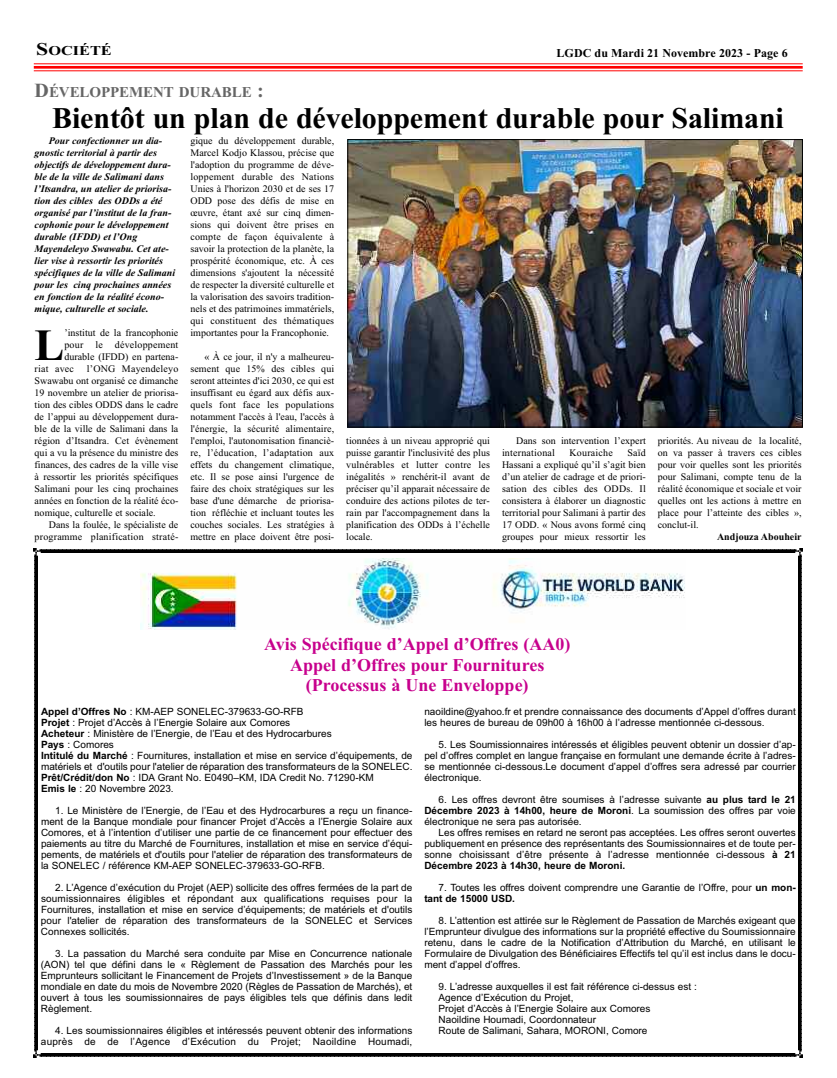
<style>
.page{position:relative;width:837px;height:1078px;background:#fff}
.page>*{position:absolute;margin:0;border:0;box-sizing:border-box;transform-origin:0 0}
.t1{font:700 44.6px "Times New Roman";color:#000}
.t2{font:700 30px "Times New Roman";letter-spacing:-.005em;color:#000}
.t3{font:700 18px/20px "Times New Roman";color:#c7008d;text-align:center}
.t4{font:700 15px "Times New Roman";letter-spacing:-.005em;color:#666}
.t5{font:700 13.5px "Times New Roman";color:#000;scale:1.21 1}
.t6{font:700 12px "Times New Roman";color:#000}
.t7{font:10px/11px "Arial";color:#000;text-align:justify}
.t8{font:10px/12px "Times New Roman";color:#000;text-align:justify}
.t9{font:italic 700 10px/12px "Times New Roman";color:#000}
.t10{font:10px/12px "Times New Roman";letter-spacing:.02em;color:#000;text-align:right}
.t11{font:700 10px "Times New Roman";color:#000}
.s1{font-size:18px}
.s2{font-size:20px}
.s3{font-weight:700}
</style>
<div class="page">
<hr style="left:34px;top:63px;width:768px;height:1px;background:#f00">
<hr style="left:34px;top:66px;width:768px;height:3px;background:#f00">
<hr style="left:34px;top:70px;width:768px;height:1px;background:#f00">
<svg style="left:34px;top:548px;width:768px;height:508px"></svg>
<div style="left:42px;top:557px;width:749px;height:144px;background:#fff"></div>
<img style="left:140px;top:558px;width:545px;height:71px">
<img style="left:349px;top:141px;width:451px;height:284px">
<div style="left:347px;top:139px;width:455px;height:288px;border:1px solid #000"></div>
<h3 class="t5" style="left:36px;top:43px;width:64px"><span class="s1">S</span>OCIÉTÉ</h3>
<p class="t6" style="left:556px;top:45px;width:232px">LGDC du Mardi 21 Novembre 2023 - Page 6</p>
<h3 class="t4" style="left:35px;top:83px;width:230px"><span class="s2">D</span>ÉVELOPPEMENT DURABLE <span class="s2">:</span></h3>
<h2 class="t2" style="left:52px;top:100px;width:733px">Bientôt un plan de développement durable pour Salimani</h2>
<p class="t9" style="left:35px;top:135px;width:142px;text-indent:14px">Pour confectionner un dia&shy;gnostic territorial à partir des objectifs de développement dura&shy;ble de la ville de Salimani dans l’Itsandra, un atelier de priorisa&shy;tion des cibles des ODDs a été organisé par l’institut de la fran&shy;cophonie pour le développement durable (IFDD) et l’Ong<br>Mayendeleyo Swawabu. Cet ate&shy;lier vise à ressortir les priorités spécifiques de la ville de Salimani pour les cinq prochaines années en fonction de la réalité écono&shy;mique, culturelle et sociale.</p>
<h1 class="t1" style="left:35px;top:319px;width:31px">L</h1>
<p class="t8" style="left:64px;top:327px;width:115px">’institut de la francophonie</p>
<p class="t10" style="left:64px;top:339px;width:115px">pour le développement</p>
<p class="t8" style="left:64px;top:351px;width:115px">durable (IFDD) en partena-</p>
<p class="t10" style="left:35px;top:363px;width:41px">riat avec</p>
<p class="t8" style="left:35px;top:363px;width:145px;text-indent:52px">l’ONG Mayendeleyo Swawabu ont organisé ce dimanche 19 novembre un atelier de priorisa&shy;tion des cibles ODDS dans le cadre de l’appui au développement dura&shy;ble de la ville de Salimani dans la région d’Itsandra. Cet évènement qui a vu la présence du ministre des finances, des cadres de la ville vise à ressortir les priorités spécifiques Salimani pour les cinq prochaines années en fonction de la réalité éco&shy;nomique, culturelle et sociale.</p>
<p class="t10" style="left:35px;top:519px;width:145px">Dans la foulée, le spécialiste de programme planification straté-</p>
<p class="t8" style="left:190px;top:135px;width:145px">gique du développement durable, Marcel Kodjo Klassou, précise que l'adoption du programme de déve&shy;loppement durable des Nations Unies à l'horizon 2030 et de ses 17<br>ODD pose des défis de mise en œuvre, étant axé sur cinq dimen&shy;sions qui doivent être prises en compte de façon équivalente à savoir la protection de la planète, la prospérité économique, etc. À ces dimensions s'ajoutent la nécessité de respecter la diversité culturelle et la valorisation des savoirs tradition&shy;nels et des patrimoines immatériels, qui constituent des thématiques importantes pour la Francophonie.</p>
<p class="t8" style="left:190px;top:351px;width:145px;text-indent:14px">« À ce jour, il n'y a malheureu&shy;sement que 15% des cibles qui seront atteintes d'ici 2030, ce qui est insuffisant eu égard aux défis aux&shy;quels font face les populations notamment l'accès à l'eau, l'accès à l'énergie, la sécurité alimentaire, l'emploi, l'autonomisation financiè&shy;re, l’éducation, l’adaptation aux effets du changement climatique, etc. Il se pose ainsi l'urgence de faire des choix stratégiques sur les base d'une démarche de priorisa&shy;tion réfléchie et incluant toutes les couches sociales. Les stratégies à mettre en place doivent être posi-</p>
<p class="t8" style="left:346px;top:435px;width:145px">tionnées à un niveau approprié qui puisse garantir l'inclusivité des plus vulnérables et lutter contre les inégalités » renchérit-il avant de préciser qu’il apparait nécessaire de conduire des actions pilotes de ter&shy;rain par l'accompagnement dans la planification des ODDs à l’échelle locale.</p>
<p class="t8" style="left:502px;top:435px;width:145px;text-indent:14px">Dans son intervention l’expert international</p>
<p class="t8" style="left:502px;top:447px;width:145px;text-indent:125px">Saïd Hassani a expliqué qu’il s’agit bien d’un atelier de cadrage et de priori&shy;sation des cibles des ODDs. Il consistera à élaborer un diagnostic territorial pour Salimani à partir des 17 ODD. « Nous avons formé cinq groupes pour mieux ressortir les</p>
<p class="t10" style="left:569px;top:447px;width:45px">Kouraiche</p>
<p class="t8" style="left:657px;top:435px;width:145px">priorités. Au niveau de la localité, on va passer à travers ces cibles pour voir quelles sont les priorités pour Salimani, compte tenu de la réalité économique et sociale et voir quelles ont les actions à mettre en place pour l’atteinte des cibles », conclut-il.</p>
<p class="t11" style="left:716px;top:531px;width:86px">Andjouza Abouheir</p>
<h3 class="t3" style="left:264px;top:634px;width:308px">Avis Spécifique d’Appel d’Offres (AA0)<br>Appel d’Offres pour Fournitures (Processus à Une Enveloppe)</h3>
<p class="t7" style="left:41px;top:705px;width:373px;text-align:left"><span class="s3">Appel d’Offres No</span> : KM-AEP SONELEC-379633-GO-RFB<br><span class="s3">Projet</span> : Projet d’Accès à l’Energie Solaire aux Comores<br><span class="s3">Acheteur</span> : Ministère de l’Energie, de l’Eau et des Hydrocarbures<br><span class="s3">Pays</span> : Comores<br><span class="s3">Intitulé du Marché</span> : Fournitures, installation et mise en service d’équipements, de matériels et d'outils pour l'atelier de réparation des transformateurs de la SONELEC.<br><span class="s3">Prêt/Crédit/don No</span> : IDA Grant No. E0490–KM, IDA Credit No. 71290-KM<br><span class="s3">Emis le</span> : 20 Novembre 2023.</p>
<p class="t7" style="left:41px;top:804px;width:373px;text-indent:14px">1. Le Ministère de l’Energie, de l’Eau et des Hydrocarbures a reçu un finance&shy;ment de la Banque mondiale pour financer Projet d’Accès a l’Energie Solaire aux Comores, et à l’intention d’utiliser une partie de ce financement pour effectuer des paiements au titre du Marché de Fournitures, installation et mise en service d’équi&shy;pements, de matériels et d'outils pour l'atelier de réparation des transformateurs de la SONELEC / référence KM-AEP SONELEC-379633-GO-RFB.</p>
<p class="t7" style="left:41px;top:881px;width:373px;text-indent:14px">2. L’Agence d’exécution du Projet (AEP) sollicite des offres fermées de la part de soumissionnaires éligibles et répondant aux qualifications requises pour la Fournitures, installation et mise en service d’équipements; de matériels et d'outils pour l'atelier de réparation des transformateurs de la SONELEC et Services Connexes sollicités.</p>
<p class="t7" style="left:41px;top:947px;width:373px;text-indent:14px">3. La passation du Marché sera conduite par Mise en Concurrence nationale (AON) tel que défini dans le « Règlement de Passation des Marchés pour les Emprunteurs sollicitant le Financement de Projets d’Investissement » de la Banque mondiale en date du mois de Novembre 2020 (Règles de Passation de Marchés), et ouvert à tous les soumissionnaires de pays éligibles tels que définis dans ledit Règlement.</p>
<p class="t7" style="left:41px;top:1024px;width:373px;text-align:right">4. Les soumissionnaires éligibles et intéressés peuvent obtenir des informations auprès de de l’Agence d’Exécution du Projet; Naoildine Houmadi,</p>
<p class="t7" style="left:424px;top:705px;width:373px">naoildine@yahoo.fr et prendre connaissance des documents d’Appel d’offres durant les heures de bureau de 09h00 à 16h00 à l’adresse mentionnée ci-dessous.</p>
<p class="t7" style="left:424px;top:738px;width:373px;text-indent:14px">5. Les Soumissionnaires intéressés et éligibles peuvent obtenir un dossier d’ap&shy;pel d’offres complet en langue française en formulant une demande écrite à l’adres&shy;se mentionnée ci-dessous.Le document d’appel d’offres sera adressé par courrier électronique.</p>
<p class="t7" style="left:424px;top:793px;width:373px;text-indent:14px">6. Les offres devront être soumises à l’adresse suivante <span class="s3">au plus tard le 21<br>Décembre 2023 à 14h00, heure de Moroni</span>. La soumission des offres par voie électronique ne sera pas autorisée.</p>
<p class="t7" style="left:424px;top:826px;width:373px;text-indent:14px">Les offres remises en retard ne seront pas acceptées. Les offres seront ouvertes publiquement en présence des représentants des Soumissionnaires et de toute per&shy;sonne choisissant d’être présente à l’adresse mentionnée ci-dessous <span class="s3">à 21<br>Décembre 2023 à 14h30, heure de Moroni.</span></p>
<p class="t7" style="left:424px;top:881px;width:372px;text-indent:14px">7. Toutes les offres doivent comprendre une Garantie de l’Offre, pour <span class="s3">un mon&shy;tant de 15000 USD.</span></p>
<p class="t7" style="left:424px;top:914px;width:373px;text-indent:14px">8. L’attention est attirée sur le Règlement de Passation de Marchés exigeant que l’Emprunteur divulgue des informations sur la propriété effective du Soumissionnaire retenu, dans le cadre de la Notification d’Attribution du Marché, en utilisant le Formulaire de Divulgation des Bénéficiaires Effectifs tel qu’il est inclus dans le docu&shy;ment d’appel d’offres.</p>
<p class="t7" style="left:438px;top:980px;width:260px;text-align:left">9. L’adresse auxquelles il est fait référence ci-dessus est :<br>Agence d’Exécution du Projet,<br>Projet d’Accès à l’Energie Solaire aux Comores<br>Naoildine Houmadi, Coordonnateur<br>Route de Salimani, Sahara, MORONI, Comore</p>
</div>
